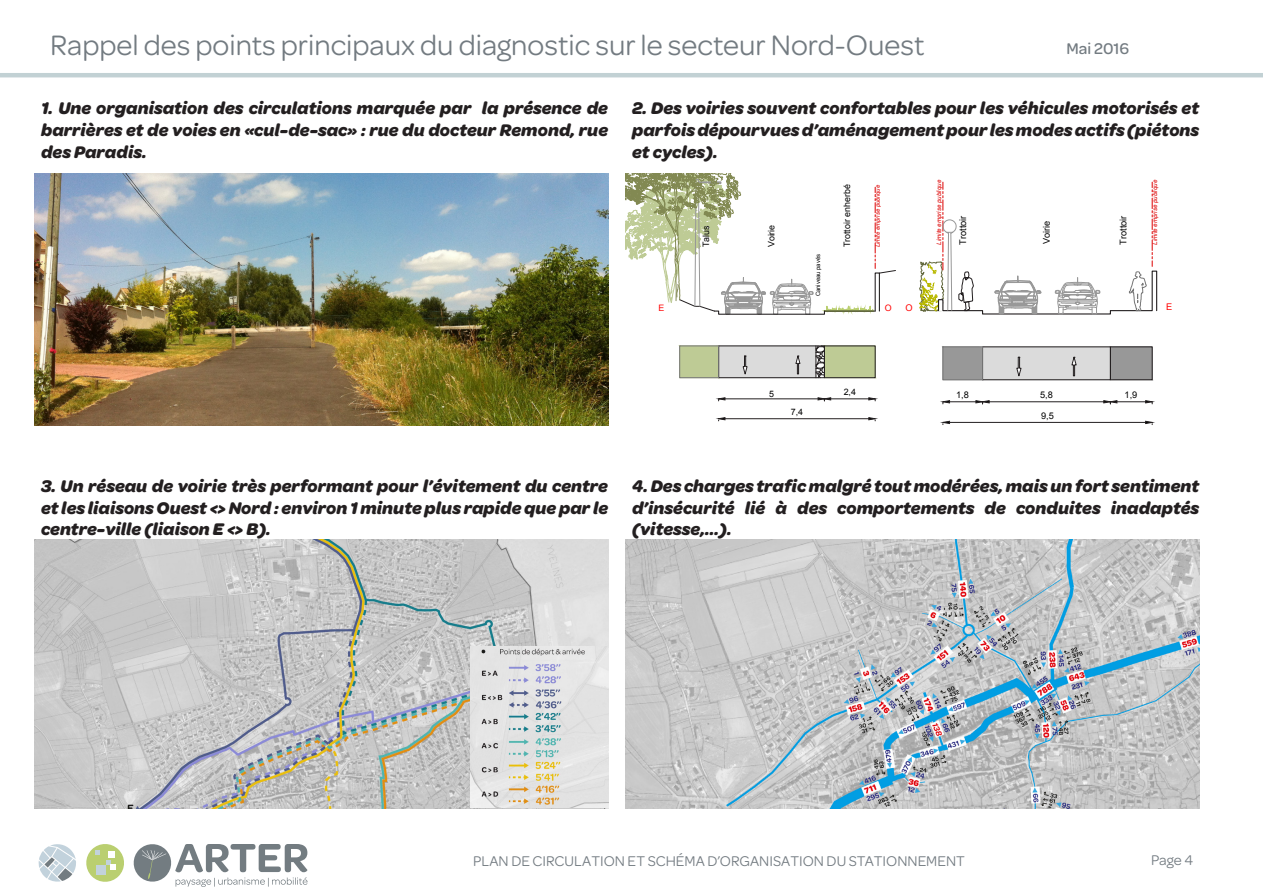
<style>
.page{position:relative;width:1263px;height:893px;background:#fff}
.page>*{position:absolute;margin:0;border:0;box-sizing:border-box;transform-origin:0 0}
.SOUS_TITRE{font:30px "Omnes";color:#737b81}
.t1{font:italic 700 18px/21.6px "Omnes";color:#231f20;text-align:justify}
.t2{font:500 16.5px "Omnes";color:#737b81}
.t3{font:15px "Omnes";color:#737b81}
.t4{font:9.3px "Arial";color:#000}
.t5{font:9.15px "Arial";color:#000}
.t6{font:9.15px "Arial";color:#f00}
.t7{font:8.85px "Arial";color:#000}
.t8{font:8.85px "Arial";color:#f00}
.t9{font:italic 6.15px "Arial";color:#d00}
.t10{font:italic 5.85px "Arial";color:#d00}
.t11{font:5.85px "Arial";color:#000}
</style>
<div class="page">
<svg style="left:86px;top:844px;width:38px;height:38px"></svg>
<div style="left:96px;top:865px;width:9px;height:9px;background:#c2d2dc"></div>
<svg style="left:38px;top:844px;width:38px;height:38px"></svg>
<svg style="left:133px;top:844px;width:175px;height:43px"></svg>
<hr style="left:0;top:73px;width:1263px;height:4px;background:#c2d1d4">
<img style="left:34px;top:173px;width:574px;height:252px">
<img style="left:625px;top:539px;width:574px;height:270px">
<hr style="left:725px;top:399px;width:93px;height:1px;background:#231f20">
<svg style="left:718px;top:397px;width:8px;height:4px"></svg>
<hr style="left:831px;top:399px;width:38px;height:1px;background:#231f20">
<svg style="left:817px;top:397px;width:14px;height:4px"></svg>
<svg style="left:868px;top:397px;width:8px;height:4px"></svg>
<hr style="left:725px;top:418px;width:144px;height:1px;background:#231f20">
<svg style="left:718px;top:417px;width:8px;height:4px"></svg>
<svg style="left:868px;top:417px;width:8px;height:4px"></svg>
<svg style="left:679px;top:345px;width:197px;height:33px;background:#bdc2ab"></svg>
<svg style="left:625px;top:173px;width:271px;height:142px"></svg>
<hr style="left:989px;top:401px;width:115px;height:1px;background:#231f20">
<svg style="left:1103px;top:400px;width:50px;height:4px"></svg>
<hr style="left:949px;top:422px;width:197px;height:1px;background:#231f20">
<svg style="left:942px;top:421px;width:8px;height:4px"></svg>
<svg style="left:1145px;top:421px;width:8px;height:4px"></svg>
<svg style="left:942px;top:400px;width:48px;height:4px"></svg>
<svg style="left:942px;top:346px;width:211px;height:34px;background:#b5b5b5"></svg>
<svg style="left:919px;top:182px;width:239px;height:133px"></svg>
<img style="left:34px;top:539px;width:574px;height:270px">
<img style="left:471px;top:646px;width:137px;height:162px">
<p class="SOUS_TITRE" style="left:50px;top:25px;width:876px">Rappel des points principaux du diagnostic sur le secteur Nord-Ouest</p>
<p class="t2" style="left:1066px;top:37px;width:64px">Mai 2016</p>
<p class="t1" style="left:41px;top:97px;width:569px">1. Une organisation des circulations marquée par la présence de barrières et de voies en «cul-de-sac» : rue du docteur Remond, rue des Paradis.</p>
<p class="t1" style="left:632px;top:97px;width:569px">2. Des voiries souvent confortables pour les véhicules motorisés et parfois dépourvues d’aménagement pour les modes actifs (piétons et cycles).</p>
<p class="t7" style="left:700px;top:247px;width:23px;rotate:-90deg">Talus</p>
<p class="t7" style="left:765px;top:247px;width:24px;rotate:-90deg">Voirie</p>
<p class="t11" style="left:814px;top:296px;width:44px;rotate:-90deg">Caniveau pavés</p>
<p class="t7" style="left:841px;top:247px;width:65px;rotate:-90deg">Trottoir enherbé</p>
<p class="t10" style="left:874px;top:247px;width:64px;rotate:-90deg">Limite emprise publique</p>
<p class="t8" style="left:659px;top:302px;width:7px">E</p>
<p class="t8" style="left:885px;top:302px;width:8px">O</p>
<p class="t9" style="left:935px;top:245px;width:66px;rotate:-90deg">Limite emprise publique</p>
<p class="t4" style="left:957px;top:245px;width:31px;rotate:-90deg">Trottoir</p>
<p class="t4" style="left:1040px;top:244px;width:25px;rotate:-90deg">Voirie</p>
<p class="t4" style="left:1117px;top:245px;width:31px;rotate:-90deg">Trottoir</p>
<p class="t9" style="left:1151px;top:245px;width:66px;rotate:-90deg">Limite emprise publique</p>
<p class="t6" style="left:905px;top:301px;width:9px">O</p>
<p class="t6" style="left:1166px;top:301px;width:8px">E</p>
<p class="t7" style="left:769px;top:388px;width:6px">5</p>
<p class="t7" style="left:844px;top:387px;width:14px">2,4</p>
<p class="t7" style="left:791px;top:406px;width:14px">7,4</p>
<p class="t5" style="left:956px;top:389px;width:14px">1,8</p>
<p class="t5" style="left:1040px;top:389px;width:14px">5,8</p>
<p class="t5" style="left:1124px;top:389px;width:14px">1,9</p>
<p class="t5" style="left:1041px;top:410px;width:14px">9,5</p>
<p class="t1" style="left:41px;top:475px;width:569px">3. Un réseau de voirie très performant pour l’évitement du centre et les liaisons Ouest &lt;&gt; Nord : environ 1 minute plus rapide que par le centre-ville (liaison E &lt;&gt; B).</p>
<p class="t1" style="left:632px;top:475px;width:569px">4. Des charges trafic malgré tout modérées, mais un fort sentiment d’insécurité lié à des comportements de conduites inadaptés (vitesse,...).</p>
<p class="t3" style="left:473px;top:850px;width:493px">PLAN DE CIRCULATION ET SCHÉMA D’ORGANISATION DU STATIONNEMENT</p>
<p class="t3" style="left:1151px;top:849px;width:44px">Page 4</p>
</div>
